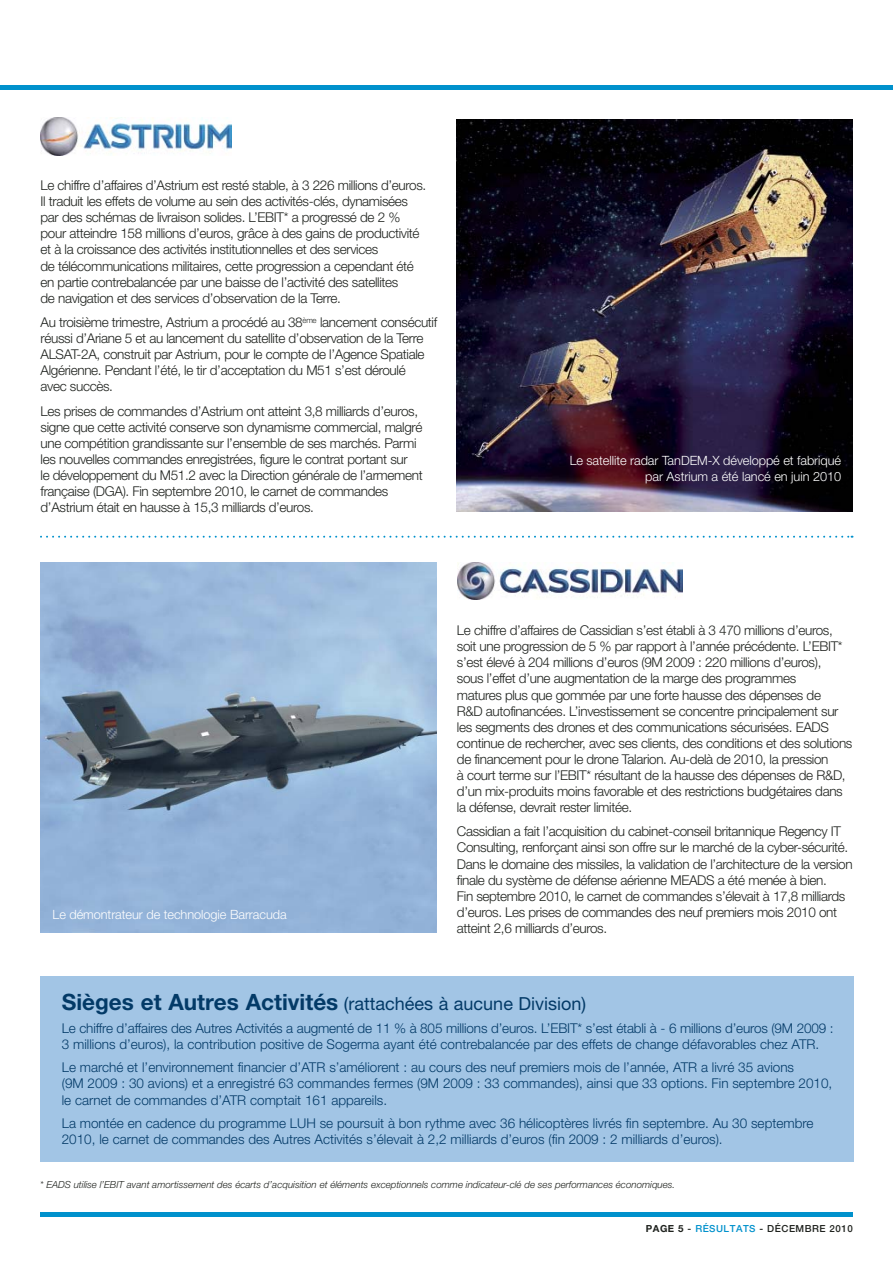
<style>
.page{position:relative;width:893px;height:1263px;background:#fff}
.page>*{position:absolute;margin:0;border:0;box-sizing:border-box;transform-origin:0 0}
.t1{font:18px "Helvetica Neue";color:#033a67}
.t2{font:300 13.5px/16px "Helvetica Neue";letter-spacing:-.025em;color:#1f221e}
.t3{font:300 13.5px/16.5px "Helvetica Neue";color:#033a67}
.t4{font:300 12.75px/15.8px "Helvetica Neue";letter-spacing:-.005em;color:#fff;text-align:right}
.t5{font:italic 300 9.75px "Helvetica Neue";color:#1f221e}
.t6{font:500 9.75px "Helvetica Neue";letter-spacing:.05em;color:#1f221e}
.s1{font-weight:700;font-size:22.5px}
.s2{font-weight:700}
.s3{color:#0091cc}
</style>
<div class="page">
<hr style="left:40px;top:1212px;width:812px;height:4px;background:#0091cc">
<hr style="left:0;top:85px;width:892px;height:4px;background:#0091cc">
<img style="left:456px;top:119px;width:396px;height:392px">
<img style="left:40px;top:562px;width:397px;height:371px">
<div style="left:40px;top:977px;width:813px;height:185px;background:#a2c5e5"></div>
<img style="left:41px;top:118px;width:191px;height:37px">
<img style="left:458px;top:562px;width:224px;height:38px">
<svg style="left:40px;top:535px;width:812px;height:3px"></svg>
<p class="t2" style="left:41px;top:179px;width:387px">Le chiffre d’affaires d’Astrium est resté stable, à 3 226 millions d’euros.<br>Il traduit les effets de volume au sein des activités-clés, dynamisées par des schémas de livraison solides. L’EBIT* a progressé de 2 % pour atteindre 158 millions d’euros, grâce à des gains de productivité et à la croissance des activités institutionnelles et des services<br>de télécommunications militaires, cette progression a cependant été en partie contrebalancée par une baisse de l’activité des satellites<br>de navigation et des services d’observation de la Terre.</p>
<p class="t2" style="left:41px;top:316px;width:398px">Au troisième trimestre, Astrium a procédé au 38<sup>ème</sup> lancement consécutif réussi d’Ariane 5 et au lancement du satellite d’observation de la Terre ALSAT-2A, construit par Astrium, pour le compte de l’Agence Spatiale Algérienne. Pendant l’été, le tir d’acceptation du M51 s’est déroulé<br>avec succès.</p>
<p class="t2" style="left:41px;top:404px;width:383px">Les prises de commandes d’Astrium ont atteint 3,8 milliards d’euros, signe que cette activité conserve son dynamisme commercial, malgré une compétition grandissante sur l’ensemble de ses marchés. Parmi les nouvelles commandes enregistrées, figure le contrat portant sur<br>le développement du M51.2 avec la Direction générale de l’armement française (DGA). Fin septembre 2010, le carnet de commandes d’Astrium était en hausse à 15,3 milliards d’euros.</p>
<p class="t4" style="left:569px;top:454px;width:273px">Le satellite radar TanDEM-X développé et fabriqué par Astrium a été lancé en juin 2010</p>
<p class="t4" style="left:53px;top:907px;width:236px">Le démontrateur de technologie Barracuda</p>
<p class="t2" style="left:457px;top:624px;width:397px">Le chiffre d’affaires de Cassidian s’est établi à 3 470 millions d’euros, soit une progression de 5 % par rapport à l’année précédente. L’EBIT* s’est élevé à 204 millions d’euros (9M 2009 : 220 millions d’euros),<br>sous l’effet d’une augmentation de la marge des programmes<br>matures plus que gommée par une forte hausse des dépenses de<br>R&amp;D autofinancées. L’investissement se concentre principalement sur les segments des drones et des communications sécurisées. EADS continue de rechercher, avec ses clients, des conditions et des solutions de financement pour le drone Talarion. Au-delà de 2010, la pression<br>à court terme sur l’EBIT* résultant de la hausse des dépenses de R&amp;D, d’un mix-produits moins favorable et des restrictions budgétaires dans la défense, devrait rester limitée.</p>
<p class="t2" style="left:457px;top:825px;width:397px">Cassidian a fait l’acquisition du cabinet-conseil britannique Regency IT Consulting, renforçant ainsi son offre sur le marché de la cyber-sécurité.<br>Dans le domaine des missiles, la validation de l’architecture de la version finale du système de défense aérienne MEADS a été menée à bien.<br>Fin septembre 2010, le carnet de commandes s’élevait à 17,8 milliards d’euros. Les prises de commandes des neuf premiers mois 2010 ont atteint 2,6 milliards d’euros.</p>
<h1 class="t1" style="left:62px;top:997px;width:526px"><span class="s1">Sièges et Autres Activités</span> (rattachées à aucune Division)</h1>
<p class="t3" style="left:62px;top:1021px;width:773px">Le chiffre d’affaires des Autres Activités a augmenté de 11 % à 805 millions d’euros. L’EBIT* s’est établi à - 6 millions d’euros (9M 2009 :<br>3 millions d’euros), la contribution positive de Sogerma ayant été contrebalancée par des effets de change défavorables chez ATR.</p>
<p class="t3" style="left:62px;top:1060px;width:772px">Le marché et l’environnement financier d’ATR s’améliorent : au cours des neuf premiers mois de l’année, ATR a livré 35 avions<br>(9M 2009 : 30 avions) et a enregistré 63 commandes fermes (9M 2009 : 33 commandes), ainsi que 33 options. Fin septembre 2010, le carnet de commandes d’ATR comptait 161 appareils.</p>
<p class="t3" style="left:62px;top:1116px;width:753px">La montée en cadence du programme LUH se poursuit à bon rythme avec 36 hélicoptères livrés fin septembre. Au 30 septembre<br>2010, le carnet de commandes des Autres Activités s’élevait à 2,2 milliards d’euros (fin 2009 : 2 milliards d’euros).</p>
<p class="t5" style="left:40px;top:1181px;width:636px">* EADS utilise l’EBIT avant amortissement des écarts d’acquisition et éléments exceptionnels comme indicateur-clé de ses performances économiques.</p>
<p class="t6" style="left:646px;top:1225px;width:208px"><span class="s2">PAGE 5</span> - <span class="s3">RÉSULTATS</span> - DÉCEMBRE 2010</p>
</div>
